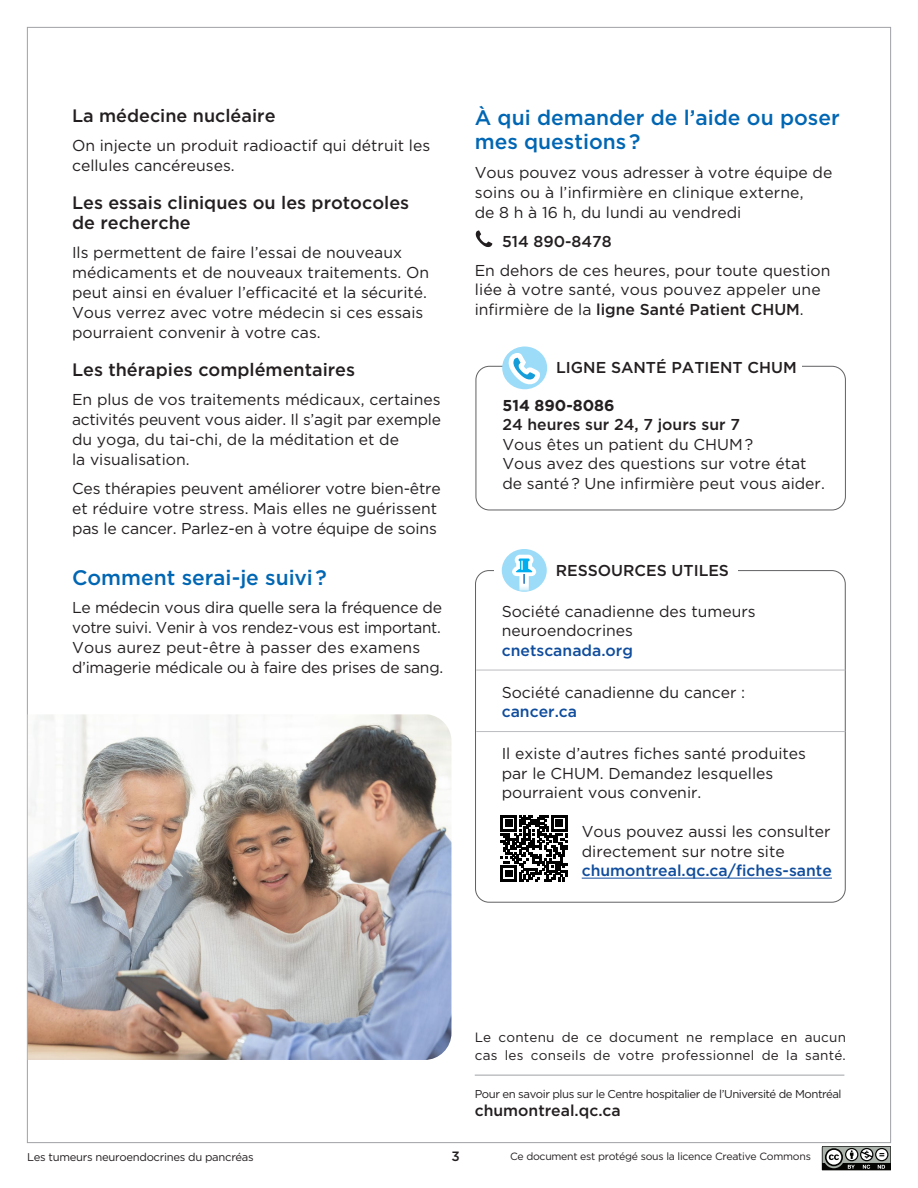
<style>
.page{position:relative;width:918px;height:1188px;background:#fff}
.page>*{position:absolute;margin:0;border:0;box-sizing:border-box;transform-origin:0 0}
.t1{font:500 21px/24px "Gotham";color:#0166b3}
.t2{font:500 18px/20px "Gotham";color:#231f20}
.t3{font:15.75px/20px "Gotham";color:#231f20}
.t4{font:500 15.75px "Gotham";color:#231f20}
.t5{font:500 15.75px "Gotham";color:#0f4c9c}
.t6{font:700 15.75px "Gotham";color:#231f20}
.t7{font:13.5px/17.4px "Gotham";letter-spacing:.015em;color:#231f20}
.t8{font:500 13.5px "Gotham";color:#231f20}
.t9{font:11.4px "Gotham";letter-spacing:-.04em;color:#231f20}
.t10{font:11.25px "Gotham";letter-spacing:-.025em;color:#231f20}
.t11{font:10.5px "Gotham";letter-spacing:-.025em;color:#231f20}
.s1{font-weight:500}
</style>
<div class="page">
<svg style="left:822px;top:1146px;width:69px;height:24px;background:#737673"></svg>
<hr style="left:475px;top:1075px;width:369px;height:1px;background:#a0a1a5">
<hr style="left:476px;top:670px;width:369px;height:1px;background:#bcbdc0">
<hr style="left:476px;top:731px;width:369px;height:1px;background:#bcbdc0">
<hr style="left:582px;top:878px;width:250px;height:1px;background:#0f4c9c">
<svg style="left:502px;top:549px;width:45px;height:43px"></svg>
<svg style="left:501px;top:815px;width:66px;height:67px"></svg>
<img style="left:28px;top:714px;width:423px;height:346px">
<svg style="left:475px;top:230px;width:18px;height:17px"></svg>
<div style="left:475px;top:366px;width:371px;height:144px;border:1px solid #616164;border-radius:14px"></div>
<div style="left:510px;top:362px;width:292px;height:10px;background:#fff"></div>
<svg style="left:502px;top:346px;width:45px;height:43px"></svg>
<h1 class="t1" style="left:475px;top:105px;width:367px">À qui demander de l’aide ou poser mes questions ?</h1>
<p class="t3" style="left:475px;top:162px;width:359px">Vous pouvez vous adresser à votre équipe de soins ou à l’infirmière en clinique externe,<br>de 8 h à 16 h, du lundi au vendredi</p>
<p class="t4" style="left:502px;top:231px;width:111px">514 890-8478</p>
<p class="t3" style="left:475px;top:260px;width:357px">En dehors de ces heures, pour toute question liée à votre santé, vous pouvez appeler une infirmière de la <span class="s1">ligne Santé Patient CHUM</span>.</p>
<p class="t2" style="left:72px;top:106px;width:205px">La médecine nucléaire</p>
<p class="t3" style="left:72px;top:135px;width:360px">On injecte un produit radioactif qui détruit les cellules cancéreuses.</p>
<p class="t2" style="left:72px;top:193px;width:339px">Les essais cliniques ou les protocoles de recherche</p>
<p class="t3" style="left:72px;top:242px;width:359px">Ils permettent de faire l’essai de nouveaux médicaments et de nouveaux traitements. On peut ainsi en évaluer l’efficacité et la sécurité.<br>Vous verrez avec votre médecin si ces essais pourraient convenir à votre cas.</p>
<p class="t2" style="left:72px;top:359px;width:285px">Les thérapies complémentaires</p>
<p class="t3" style="left:72px;top:389px;width:370px">En plus de vos traitements médicaux, certaines activités peuvent vous aider. Il s’agit par exemple du yoga, du tai-chi, de la méditation et de<br>la visualisation.</p>
<p class="t3" style="left:72px;top:478px;width:370px">Ces thérapies peuvent améliorer votre bien-être et réduire votre stress. Mais elles ne guérissent pas le cancer. Parlez-en à votre équipe de soins</p>
<h1 class="t1" style="left:72px;top:565px;width:256px">Comment serai-je suivi ?</h1>
<p class="t3" style="left:72px;top:598px;width:373px">Le médecin vous dira quelle sera la fréquence de votre suivi. Venir à vos rendez-vous est important.<br>Vous aurez peut-être à passer des examens d’imagerie médicale ou à faire des prises de sang.</p>
<p class="t3" style="left:502px;top:601px;width:256px;line-height:19.5px">Société canadienne des tumeurs neuroendocrines</p>
<p class="t4" style="left:556px;top:357px;width:242px">LIGNE SANTÉ PATIENT CHUM</p>
<p class="t6" style="left:502px;top:395px;width:114px">514 890-8086</p>
<p class="t4" style="left:502px;top:415px;width:239px">24 heures sur 24, 7 jours sur 7</p>
<p class="t3" style="left:502px;top:434px;width:324px;line-height:19.5px">Vous êtes un patient du CHUM ?<br>Vous avez des questions sur votre état de santé ? Une infirmière peut vous aider.</p>
<p class="t4" style="left:556px;top:560px;width:175px">RESSOURCES UTILES</p>
<p class="t5" style="left:502px;top:640px;width:133px">cnetscanada.org</p>
<p class="t3" style="left:502px;top:682px;width:245px">Société canadienne du cancer :</p>
<p class="t5" style="left:502px;top:701px;width:77px">cancer.ca</p>
<p class="t3" style="left:502px;top:743px;width:306px;line-height:19.5px">Il existe d’autres fiches santé produites par le CHUM. Demandez lesquelles pourraient vous convenir.</p>
<p class="t3" style="left:582px;top:821px;width:250px;line-height:19.5px">Vous pouvez aussi les consulter directement sur notre site</p>
<p class="t5" style="left:582px;top:860px;width:252px">chumontreal.qc.ca/fiches-sante</p>
<p class="t7" style="left:475px;top:1029px;width:373px">Le contenu de ce document ne remplace en aucun cas les conseils de votre professionnel de la santé.</p>
<p class="t9" style="left:475px;top:1087px;width:368px">Pour en savoir plus sur le Centre hospitalier de l’Université de Montréal</p>
<p class="t4" style="left:475px;top:1100px;width:148px">chumontreal.qc.ca</p>
<p class="t10" style="left:27px;top:1150px;width:228px">Les tumeurs neuroendocrines du pancréas</p>
<p class="t8" style="left:451px;top:1147px;width:10px">3</p>
<p class="t11" style="left:510px;top:1150px;width:302px">Ce document est protégé sous la licence Creative Commons</p>
</div>
